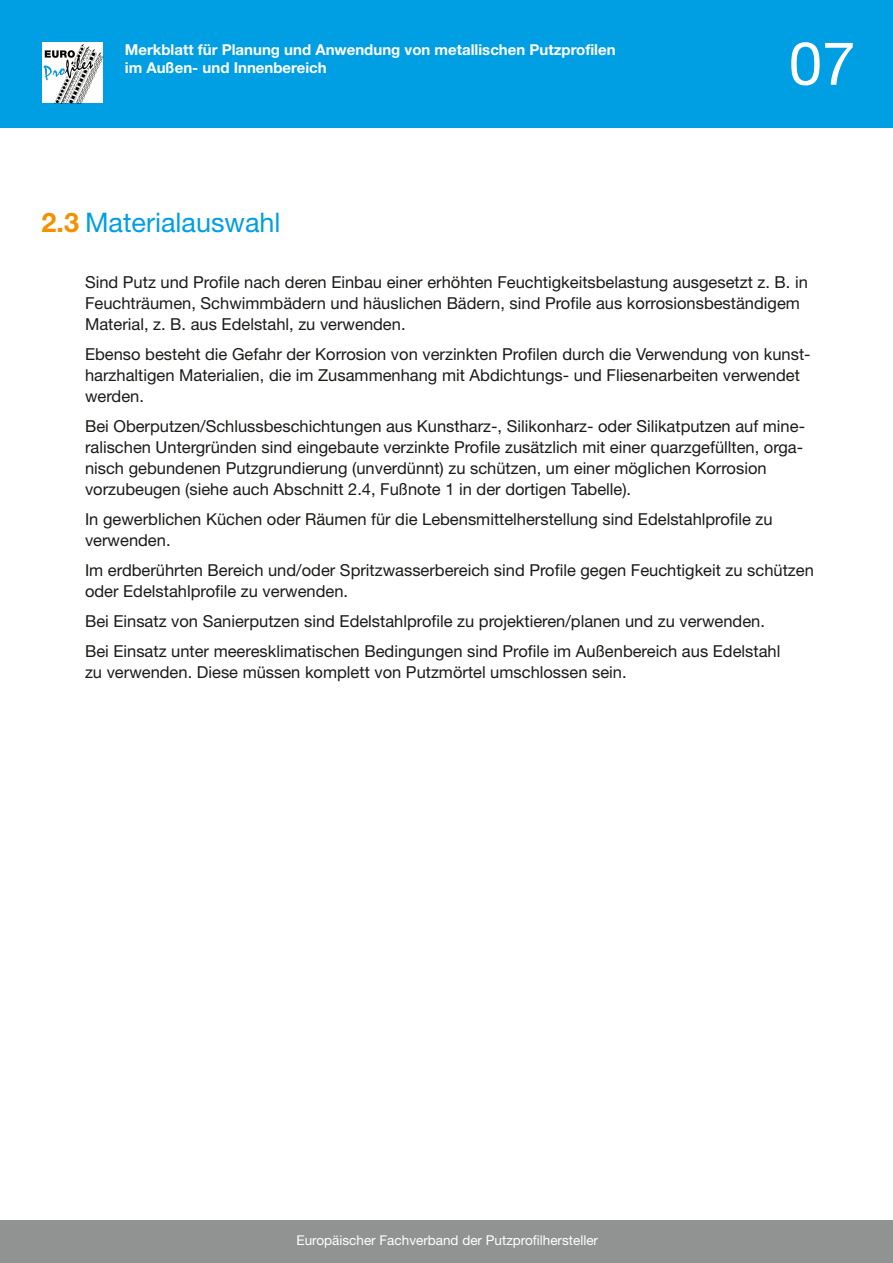
<style>
.page{position:relative;width:893px;height:1263px;background:#fff}
.page>*{position:absolute;margin:0;border:0;box-sizing:border-box;transform-origin:0 0}
.t1{font:60px "Helvetica Neue";color:#fff}
.t2{font:27px "Helvetica Neue";color:#009ee3}
.t3{font:16.5px/21px "Helvetica Neue";color:#1a1a18}
.t4{font:700 15px/18px "Helvetica Neue";color:#fff}
.t5{font:13.5px "Helvetica Neue";color:#fff}
.s1{font-weight:700;color:#f39100}
</style>
<div class="page">
<div style="left:0;top:0;width:893px;height:128px;background:#009ee3"></div>
<div style="left:0;top:1220px;width:893px;height:43px;background:#919292"></div>
<svg style="left:43px;top:44px;width:61px;height:59px"></svg>
<p class="t4" style="left:125px;top:40px;width:492px">Merkblatt für Planung und Anwendung von metallischen Putzprofilen im Außen- und Innenbereich</p>
<h2 class="t2" style="left:42px;top:206px;width:240px"><span class="s1">2.3</span> Materialauswahl</h2>
<h1 class="t1" style="left:789px;top:28px;width:68px">07</h1>
<p class="t3" style="left:85px;top:272px;width:724px">Sind Putz und Profile nach deren Einbau einer erhöhten Feuchtigkeitsbelastung ausgesetzt z. B. in<br>Feuchträumen, Schwimmbädern und häuslichen Bädern, sind Profile aus korrosionsbeständigem<br>Material, z. B. aus Edelstahl, zu verwenden.</p>
<p class="t3" style="left:85px;top:344px;width:727px">Ebenso besteht die Gefahr der Korrosion von verzinkten Profilen durch die Verwendung von kunst&shy;harzhaltigen Materialien, die im Zusammenhang mit Abdichtungs- und Fliesenarbeiten verwendet werden.</p>
<p class="t3" style="left:85px;top:416px;width:721px">Bei Oberputzen/Schlussbeschichtungen aus Kunstharz-, Silikonharz- oder Silikatputzen auf mine&shy;ralischen Untergründen sind eingebaute verzinkte Profile zusätzlich mit einer quarzgefüllten, orga&shy;nisch gebundenen Putzgrundierung (unverdünnt) zu schützen, um einer möglichen Korrosion vorzubeugen (siehe auch Abschnitt 2.4, Fußnote 1 in der dortigen Tabelle).</p>
<p class="t3" style="left:85px;top:509px;width:689px">In gewerblichen Küchen oder Räumen für die Lebensmittelherstellung sind Edelstahlprofile zu verwenden.</p>
<p class="t3" style="left:85px;top:560px;width:730px">Im erdberührten Bereich und/oder Spritzwasserbereich sind Profile gegen Feuchtigkeit zu schützen oder Edelstahlprofile zu verwenden.</p>
<p class="t3" style="left:85px;top:606px;width:697px;line-height:30px">Bei Einsatz von Sanierputzen sind Edelstahlprofile zu projektieren/planen und zu verwenden.<br>Bei Einsatz unter meeresklimatischen Bedingungen sind Profile im Außenbereich aus Edelstahl</p>
<p class="t3" style="left:85px;top:662px;width:543px">zu verwenden. Diese müssen komplett von Putzmörtel umschlossen sein.</p>
<p class="t5" style="left:297px;top:1232px;width:303px">Europäischer Fachverband der Putzprofilhersteller</p>
</div>
